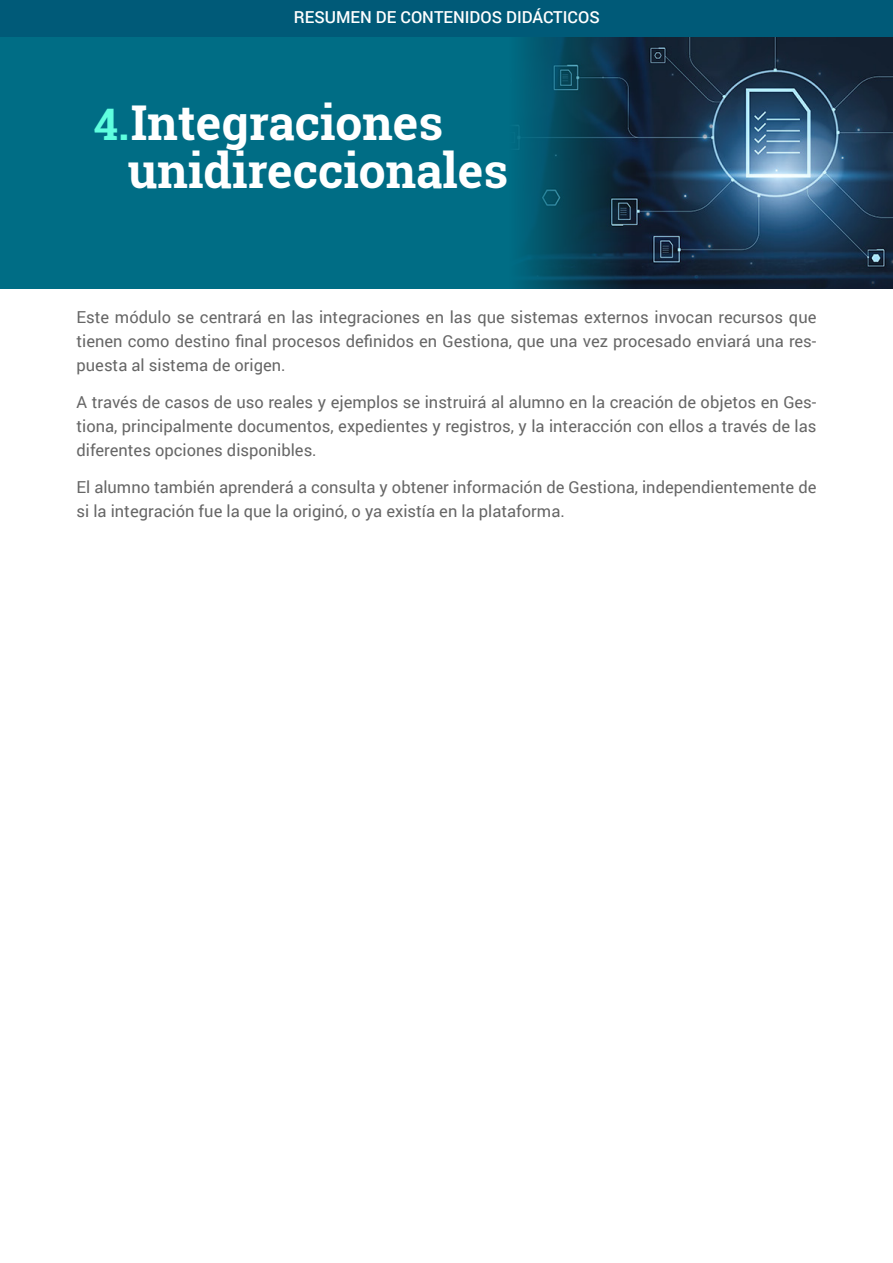
<style>
.page{position:relative;width:893px;height:1263px;background:#fff}
.page>*{position:absolute;margin:0;border:0;box-sizing:border-box;transform-origin:0 0}
.t1{font:700 48px/48px "Roboto Slab";color:#fff}
.t2{font:16.5px/24px "Roboto";color:#666;text-align:justify}
.t3{font:500 16.5px "Roboto";color:#fff}
.s1{font-size:43.5px;color:#5fffdf}
</style>
<div class="page">
<img style="left:658px;top:36px;width:235px;height:252px">
<svg style="left:0;top:36px;width:658px;height:252px;fill:#006d85"></svg>
<div style="left:0;top:0;width:893px;height:36px;background:#005a78"></div>
<p class="t3" style="left:294px;top:6px;width:307px">RESUMEN DE CONTENIDOS DIDÁCTICOS</p>
<h1 class="t1" style="left:128px;top:98px;width:382px;text-indent:-34px"><span class="s1">4.</span>Integraciones unidireccionales</h1>
<p class="t2" style="left:77px;top:305px;width:741px">Este módulo se centrará en las integraciones en las que sistemas externos invocan recursos que tienen como destino final procesos definidos en Gestiona, que una vez procesado enviará una res&shy;puesta al sistema de origen.</p>
<p class="t2" style="left:77px;top:390px;width:741px">A través de casos de uso reales y ejemplos se instruirá al alumno en la creación de objetos en Ges&shy;tiona, principalmente documentos, expedientes y registros, y la interacción con ellos a través de las diferentes opciones disponibles.</p>
<p class="t2" style="left:77px;top:474px;width:741px">El alumno también aprenderá a consulta y obtener información de Gestiona, independientemente de si la integración fue la que la originó, o ya existía en la plataforma.</p>
</div>
